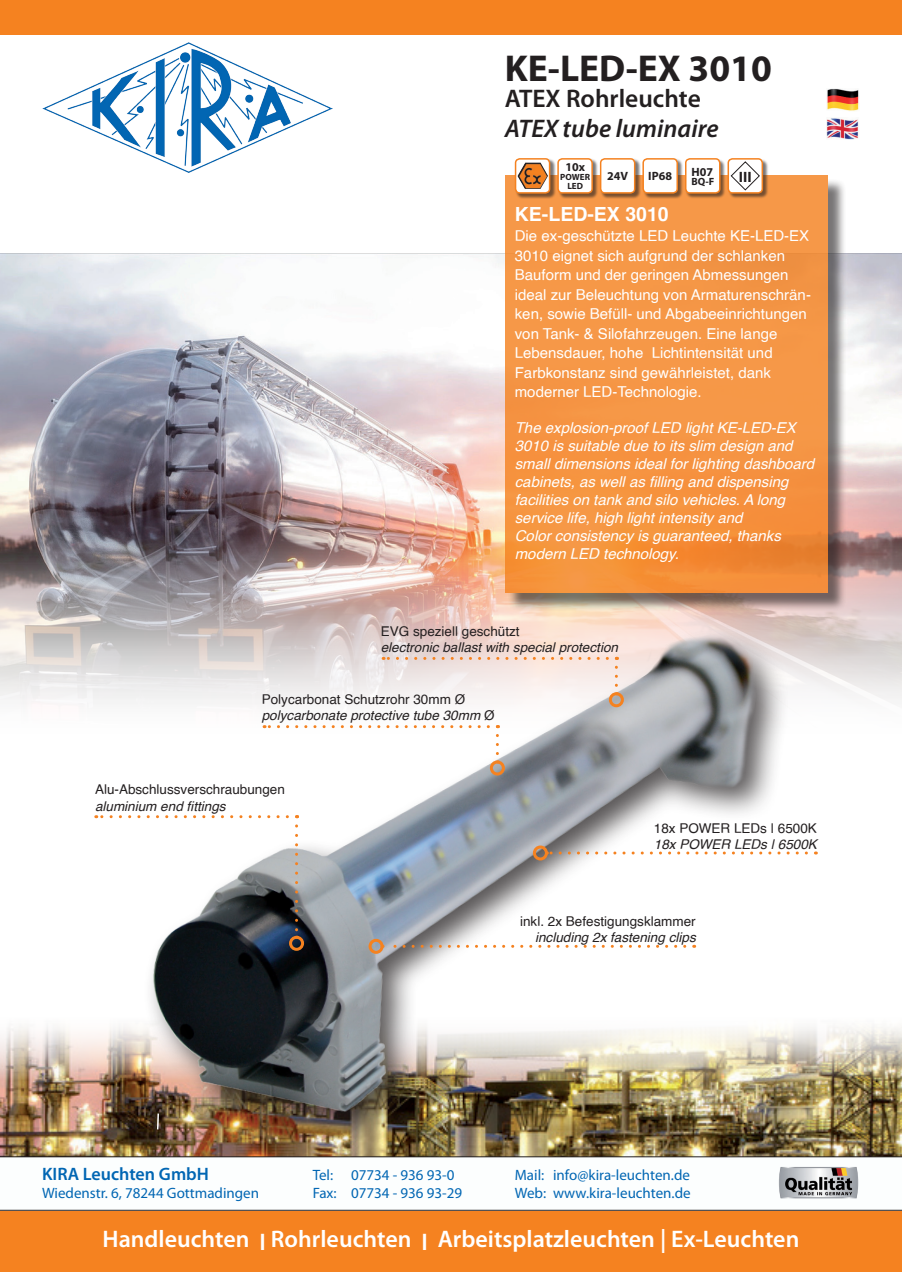
<style>
.page{position:relative;width:902px;height:1272px;background:#fff}
.page>*{position:absolute;margin:0;border:0;box-sizing:border-box;transform-origin:0 0}
.t1{font:700 37.5px "Myriad Pro";color:#231f20}
.t2{font:italic 600 25.5px "Myriad Pro";color:#231f20}
.t3{font:600 25.5px "Myriad Pro";color:#231f20}
.t4{font:600 24px "Myriad Pro";color:#fff}
.t5{font:700 19.5px "Helvetica";color:#fff}
.t6{font:600 18px "Myriad Pro";color:#0166b3}
.t7{font:15px/19.5px "Helvetica";color:#fff}
.t8{font:italic 15px/18px "Helvetica";color:#fff}
.t9{font:15px/18px "Myriad Pro";color:#0166b3}
.t10{font:700 15px "Myriad Pro";color:#231f20}
.t11{font:italic 13.5px/16.2px "Helvetica";color:#231f20}
.t12{font:13.5px "Helvetica";color:#231f20}
.t13{font:700 12px "Myriad Pro";color:#231f20}
.t14{font:700 10.5px "Myriad Pro";color:#231f20}
.t15{font:700 9px/9px "Myriad Pro";color:#231f20;text-align:center}
.s1{font-style:normal}
.s2{font-family:"Arial";font-style:normal}
</style>
<div class="page">
<img style="left:823px;top:1027px;width:78px;height:129px">
<img style="left:0;top:253px;width:901px;height:450px">
<div style="left:0;top:0;width:901px;height:34px;background:#f58220"></div>
<div style="left:0;top:1164px;width:901px;height:107px;background:#f58220"></div>
<svg style="left:0;top:1156px;width:901px;height:54px;background:#f6f8f8"></svg>
<div style="left:507px;top:178px;width:339px;height:434px;background:#231f20;opacity:.75"></div>
<div style="left:505px;top:175px;width:322px;height:418px;background:#f69847"></div>
<img style="left:43px;top:43px;width:289px;height:129px">
<img style="left:827px;top:89px;width:32px;height:22px">
<img style="left:826px;top:118px;width:33px;height:22px">
<img style="left:823px;top:1165px;width:36px;height:34px">
<div style="left:728px;top:159px;width:40px;height:40px;background:#231f20;opacity:.6"></div>
<div style="left:727px;top:158px;width:36px;height:36px;border:2px solid #f58220;border-radius:4px"></div>
<svg style="left:730px;top:161px;width:30px;height:30px"></svg>
<div style="left:515px;top:158px;width:40px;height:41px;background:#231f20;opacity:.6"></div>
<svg style="left:515px;top:159px;width:34px;height:34px"></svg>
<div style="left:514px;top:158px;width:36px;height:36px;border:2px solid #f58220;border-radius:4px"></div>
<div style="left:557px;top:158px;width:41px;height:41px;background:#231f20;opacity:.6"></div>
<div style="left:558px;top:159px;width:34px;height:34px;background:#fff;border-radius:4px"></div>
<div style="left:557px;top:158px;width:36px;height:36px;border:2px solid #f58220;border-radius:4px"></div>
<div style="left:642px;top:158px;width:41px;height:41px;background:#231f20;opacity:.6"></div>
<div style="left:643px;top:159px;width:34px;height:34px;background:#fff;border-radius:4px"></div>
<div style="left:642px;top:158px;width:36px;height:36px;border:2px solid #f58220;border-radius:4px"></div>
<div style="left:685px;top:159px;width:41px;height:40px;background:#231f20;opacity:.6"></div>
<div style="left:685px;top:159px;width:34px;height:34px;background:#fff;border-radius:4px"></div>
<div style="left:685px;top:158px;width:35px;height:36px;border:2px solid #f58220;border-radius:4px"></div>
<div style="left:600px;top:158px;width:40px;height:41px;background:#231f20;opacity:.6"></div>
<div style="left:600px;top:159px;width:34px;height:34px;background:#fff;border-radius:4px"></div>
<div style="left:600px;top:158px;width:35px;height:36px;border:2px solid #f58220;border-radius:4px"></div>
<img style="left:517px;top:162px;width:8px;height:23px">
<img style="left:0;top:508px;width:823px;height:691px">
<svg style="left:383px;top:944px;width:301px;height:3px"></svg>
<div style="left:368px;top:938px;width:15px;height:15px;border:3px solid #f58220;border-radius:50%"></div>
<svg style="left:548px;top:851px;width:258px;height:3px"></svg>
<div style="left:533px;top:845px;width:15px;height:15px;border:3px solid #f58220;border-radius:50%"></div>
<svg style="left:614px;top:667px;width:3px;height:25px"></svg>
<div style="left:608px;top:692px;width:15px;height:15px;border:3px solid #f58220;border-radius:50%"></div>
<svg style="left:383px;top:657px;width:224px;height:3px"></svg>
<svg style="left:496px;top:735px;width:3px;height:25px"></svg>
<div style="left:490px;top:760px;width:15px;height:15px;border:3px solid #f58220;border-radius:50%"></div>
<svg style="left:264px;top:725px;width:224px;height:3px"></svg>
<svg style="left:295px;top:825px;width:3px;height:110px"></svg>
<div style="left:289px;top:935px;width:15px;height:15px;border:3px solid #f58220;border-radius:50%"></div>
<svg style="left:96px;top:815px;width:191px;height:3px"></svg>
<h1 class="t1" style="left:505px;top:44px;width:268px">KE-LED-EX 3010</h1>
<h2 class="t3" style="left:505px;top:82px;width:197px">ATEX Rohrleuchte</h2>
<h2 class="t2" style="left:505px;top:112px;width:215px">ATEX tube luminaire</h2>
<p class="t10" style="left:738px;top:167px;width:14px">III</p>
<p class="t13" style="left:565px;top:159px;width:21px">10x</p>
<p class="t15" style="left:560px;top:172px;width:31px">POWER<br>LED</p>
<p class="t13" style="left:607px;top:168px;width:22px">24V</p>
<p class="t13" style="left:648px;top:168px;width:25px">IP68</p>
<p class="t13" style="left:691px;top:164px;width:23px">H07</p>
<p class="t14" style="left:691px;top:174px;width:24px">BQ-F</p>
<h3 class="t5" style="left:514px;top:199px;width:155px">KE-LED-EX 3010</h3>
<p class="t7" style="left:514px;top:226px;width:298px">Die ex-geschützte LED Leuchte KE-LED-EX 3010 eignet sich aufgrund der schlanken Bauform und der geringen Abmessungen ideal zur Beleuchtung von Armaturenschrän&shy;ken, sowie Befüll- und Abgabeeinrichtungen von Tank- &amp; Silofahrzeugen. Eine lange Lebensdauer, hohe Lichtintensität und Farbkonstanz sind gewährleistet, dank moderner LED-Technologie.</p>
<p class="t8" style="left:514px;top:419px;width:301px">The explosion-proof LED light KE-LED-EX 3010 is suitable due to its slim design and small dimensions ideal for lighting dashboard cabinets, as well as filling and dispensing facilities on tank and silo vehicles. A long service life, high light intensity and<br>Color consistency is guaranteed, thanks modern LED technology.</p>
<p class="t12" style="left:381px;top:621px;width:140px">EVG speziell geschützt</p>
<p class="t11" style="left:381px;top:639px;width:239px">electronic ballast with special protection</p>
<p class="t11" style="left:262px;top:691px;width:234px"><span class="s1">Polycarbonat Schutzrohr 30mm</span> <span class="s2">Ø </span>polycarbonate protective tube 30mm <span class="s2">Ø</span></p>
<p class="t12" style="left:95px;top:779px;width:191px">Alu-Abschlussverschraubungen</p>
<p class="t11" style="left:95px;top:798px;width:132px">aluminium end fittings</p>
<p class="t12" style="left:654px;top:817px;width:164px">18x POWER LEDs | 6500K</p>
<p class="t11" style="left:654px;top:836px;width:164px">18x POWER LEDs | 6500K</p>
<p class="t12" style="left:520px;top:910px;width:177px">inkl. 2x Befestigungsklammer</p>
<p class="t11" style="left:535px;top:929px;width:162px">including 2x fastening clips</p>
<p class="t6" style="left:42px;top:1162px;width:168px">KIRA Leuchten GmbH</p>
<p class="t9" style="left:42px;top:1183px;width:218px">Wiedenstr. 6, 78244 Gottmadingen</p>
<p class="t9" style="left:313px;top:1165px;width:151px">Tel: 07734 - 936 93-0<br>Fax: 07734 - 936 93-29</p>
<p class="t9" style="left:514px;top:1165px;width:177px">Mail: info@kira-leuchten.de<br>Web: www.kira-leuchten.de</p>
<h3 class="t4" style="left:103px;top:1223px;width:698px">Handleuchten I Rohrleuchten I Arbeitsplatzleuchten | Ex-Leuchten</h3>
</div>
